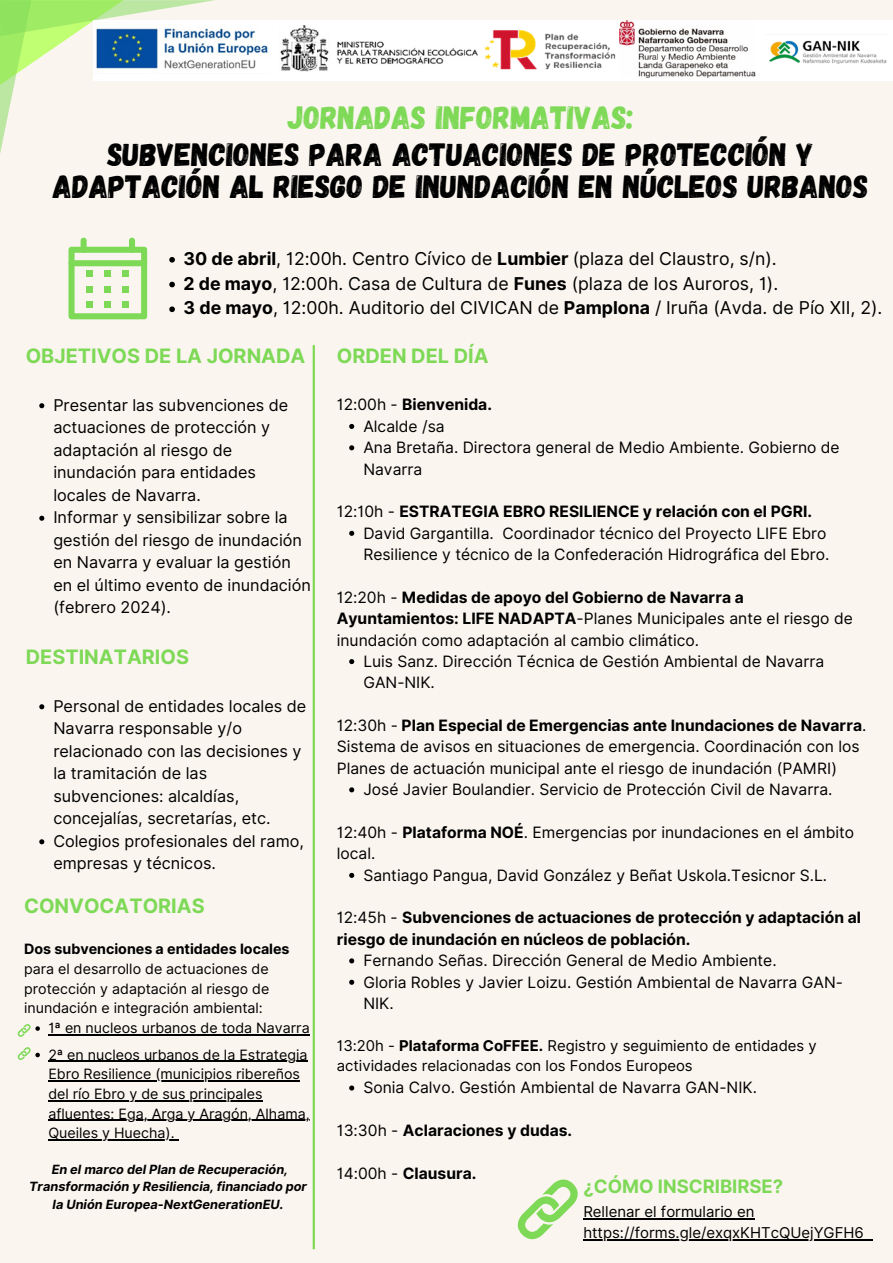
<style>
.page{position:relative;width:893px;height:1263px;background:#faf5ef}
.page>*{position:absolute;margin:0;border:0;box-sizing:border-box;transform-origin:0 0}
.t1{font:32.17px/37.1px "Gagalin";color:#000;text-align:center}
.t2{font:700 19.88px "Inter";color:#7ed957}
.t3{font:700 18.45px "Inter";color:#7ed957}
.t4{font:17.7px "Inter";color:#000}
.t5{font:16.2px/22.5px "Inter";color:#000}
.t6{font:15.6px/21.4px "Inter";color:#000}
.t7{font:700 15.6px/21.4px "Inter";color:#000}
.t8{font:14.92px "Inter";color:#000}
.t9{font:14.85px/20.9px "Inter";color:#000}
.t10{font:14.25px/19.6px "Inter";color:#000}
.t11{font:italic 700 12.75px/17.4px "Inter";color:#000;text-align:center}
.s1{color:#7ed957}
.s2{font-weight:700}
.s3{font-weight:400}
</style>
<div class="page">
<hr style="left:313px;top:345px;width:2px;height:904px;background:#7ed957">
<svg style="left:68px;top:238px;width:79px;height:81px"></svg>
<svg style="left:0;top:0;width:215px;height:153px"></svg>
<div style="left:93px;top:20px;width:800px;height:61px;background:#fff"></div>
<img style="left:96px;top:20px;width:791px;height:57px">
<svg style="left:349px;top:424px;width:5px;height:5px"></svg>
<svg style="left:349px;top:445px;width:5px;height:5px"></svg>
<svg style="left:349px;top:531px;width:5px;height:5px"></svg>
<svg style="left:349px;top:659px;width:5px;height:5px"></svg>
<svg style="left:349px;top:787px;width:5px;height:5px"></svg>
<svg style="left:349px;top:873px;width:5px;height:5px"></svg>
<svg style="left:349px;top:958px;width:5px;height:5px"></svg>
<svg style="left:349px;top:980px;width:5px;height:5px"></svg>
<svg style="left:349px;top:1085px;width:5px;height:5px"></svg>
<svg style="left:517px;top:1179px;width:61px;height:61px"></svg>
<svg style="left:39px;top:403px;width:5px;height:5px"></svg>
<svg style="left:39px;top:516px;width:5px;height:5px"></svg>
<svg style="left:39px;top:704px;width:5px;height:5px"></svg>
<svg style="left:39px;top:839px;width:5px;height:5px"></svg>
<hr style="left:583px;top:1218px;width:171px;height:1px;background:#000">
<hr style="left:583px;top:1239px;width:281px;height:1px;background:#000">
<svg style="left:169px;top:257px;width:6px;height:6px"></svg>
<svg style="left:169px;top:282px;width:6px;height:5px"></svg>
<svg style="left:169px;top:306px;width:6px;height:6px"></svg>
<svg style="left:48px;top:1034px;width:13px;height:1px"></svg>
<hr style="left:61px;top:1034px;width:249px;height:1px;background:#000">
<hr style="left:48px;top:1060px;width:164px;height:2px;background:#000">
<hr style="left:212px;top:1060px;width:95px;height:2px;background:#000">
<hr style="left:48px;top:1080px;width:252px;height:1px;background:#000">
<hr style="left:48px;top:1100px;width:214px;height:1px;background:#000">
<hr style="left:48px;top:1120px;width:262px;height:1px;background:#000">
<hr style="left:48px;top:1139px;width:127px;height:1px;background:#000">
<svg style="left:17px;top:1024px;width:23px;height:13px"></svg>
<svg style="left:17px;top:1047px;width:23px;height:13px"></svg>
<h2 class="t1" style="left:108px;top:98px;width:708px"><span class="s1">JORNADAS INFORMATIVAS:<br></span>SUBVENCIONES PARA ACTUACIONES DE PROTECCIÓN Y</h2>
<h2 class="t1" style="left:53px;top:167px;width:817px">ADAPTACIÓN AL RIESGO DE INUNDACIÓN EN NÚCLEOS URBANOS</h2>
<h4 class="t4" style="left:184px;top:248px;width:594px"><span class="s2">30 de abril</span>, 12:00h. Centro Cívico de <span class="s2">Lumbier</span> (plaza del Claustro, s/n).</h4>
<p class="t4" style="left:184px;top:273px;width:596px"><span class="s2">2 de mayo</span>, 12:00h. Casa de Cultura de <span class="s2">Funes</span> (plaza de los Auroros, 1).</p>
<h4 class="t4" style="left:184px;top:297px;width:700px"><span class="s2">3 de mayo</span>, 12:00h. Auditorio del CIVICAN de <span class="s2">Pamplona</span> / Iruña (Avda. de Pío XII, 2).</h4>
<p class="t2" style="left:26px;top:344px;width:281px">OBJETIVOS DE LA JORNADA</p>
<h4 class="t5" style="left:53px;top:393px;width:236px">Presentar las subvenciones de actuaciones de protección y adaptación al riesgo de inundación para entidades locales de Navarra.</h4>
<p class="t5" style="left:53px;top:506px;width:259px">Informar y sensibilizar sobre la gestión del riesgo de inundación en Navarra y evaluar la gestión en el último evento de inundación (febrero 2024).</p>
<h4 class="t2" style="left:26px;top:645px;width:165px">DESTINATARIOS</h4>
<h4 class="t5" style="left:53px;top:694px;width:254px">Personal de entidades locales de<br>Navarra responsable y/o relacionado con las decisiones y la tramitación de las subvenciones: alcaldías, concejalías, secretarías, etc.</h4>
<p class="t5" style="left:53px;top:829px;width:252px">Colegios profesionales del ramo, empresas y técnicos.</p>
<p class="t2" style="left:24px;top:893px;width:182px">CONVOCATORIAS</p>
<p class="t10" style="left:24px;top:939px;width:267px"><span class="s2">Dos subvenciones a entidades locales </span>para el desarrollo de actuaciones de protección y adaptación al riesgo de inundación e integración ambiental:</p>
<p class="t10" style="left:48px;top:1018px;width:263px">1ª en nucleos urbanos de toda Navarra</p>
<h4 class="t10" style="left:48px;top:1044px;width:261px">2ª en nucleos urbanos de la Estrategia</h4>
<h4 class="t10" style="left:48px;top:1064px;width:253px">Ebro Resilience (municipios ribereños</h4>
<h4 class="t10" style="left:48px;top:1084px;width:216px">del río Ebro y de sus principales</h4>
<p class="t10" style="left:48px;top:1103px;width:263px">afluentes: Ega, Arga y Aragón, Alhama,</p>
<h2 class="t10" style="left:48px;top:1123px;width:128px">Queiles y Huecha).</h2>
<h2 class="t11" style="left:29px;top:1160px;width:279px">En el marco del Plan de Recuperación,<br>Transformación y Resiliencia, financiado por la Unión Europea-NextGenerationEU.</h2>
<p class="t2" style="left:337px;top:344px;width:153px">ORDEN DEL DÍA</p>
<p class="t7" style="left:337px;top:394px;width:157px"><span class="s3">12:00h -</span> Bienvenida.</p>
<h1 class="t6" style="left:363px;top:415px;width:83px">Alcalde /sa</h1>
<p class="t6" style="left:363px;top:437px;width:478px">Ana Bretaña. Directora general de Medio Ambiente. Gobierno de<br>Navarra</p>
<p class="t7" style="left:337px;top:501px;width:477px"><span class="s3">12:10h -</span> ESTRATEGIA EBRO RESILIENCE y relación con el PGRI.</p>
<p class="t6" style="left:363px;top:522px;width:467px">David Gargantilla. Coordinador técnico del Proyecto LIFE Ebro<br>Resilience y técnico de la Confederación Hidrográfica del Ebro.</p>
<p class="t6" style="left:337px;top:586px;width:517px">12:20h - <span class="s2">Medidas de apoyo del Gobierno de Navarra a<br>Ayuntamientos: LIFE NADAPTA</span>-Planes Municipales ante el riesgo de inundación como adaptación al cambio climático.</p>
<h2 class="t6" style="left:363px;top:650px;width:462px">Luis Sanz. Dirección Técnica de Gestión Ambiental de Navarra<br>GAN-NIK.</h2>
<p class="t6" style="left:337px;top:715px;width:531px">12:30h - <span class="s2">Plan Especial de Emergencias ante Inundaciones de Navarra</span>.<br>Sistema de avisos en situaciones de emergencia. Coordinación con los<br>Planes de actuación municipal ante el riesgo de inundación (PAMRI)</p>
<p class="t6" style="left:363px;top:779px;width:470px">José Javier Boulandier. Servicio de Protección Civil de Navarra.</p>
<h2 class="t6" style="left:337px;top:821px;width:519px">12:40h - <span class="s2">Plataforma NOÉ</span>. Emergencias por inundaciones en el ámbito local.</h2>
<p class="t6" style="left:363px;top:864px;width:465px">Santiago Pangua, David González y Beñat Uskola.Tesicnor S.L.</p>
<p class="t7" style="left:337px;top:907px;width:526px"><span class="s3">12:45h -</span> Subvenciones de actuaciones de protección y adaptación al riesgo de inundación en núcleos de población.</p>
<h2 class="t6" style="left:363px;top:950px;width:415px">Fernando Señas. Dirección General de Medio Ambiente.</h2>
<h4 class="t6" style="left:363px;top:971px;width:481px">Gloria Robles y Javier Loizu. Gestión Ambiental de Navarra GAN-<br>NIK.</h4>
<p class="t9" style="left:337px;top:1035px;width:481px">13:20h - <span class="s2">Plataforma CoFFEE.</span> Registro y seguimiento de entidades y actividades relacionadas con los Fondos Europeos</p>
<p class="t6" style="left:363px;top:1077px;width:395px">Sonia Calvo. Gestión Ambiental de Navarra GAN-NIK.</p>
<p class="t7" style="left:337px;top:1120px;width:237px"><span class="s3">13:30h -</span> Aclaraciones y dudas.</p>
<p class="t7" style="left:337px;top:1162px;width:141px"><span class="s3">14:00h -</span> Clausura.</p>
<p class="t3" style="left:583px;top:1175px;width:201px">¿CÓMO INSCRIBIRSE?</p>
<p class="t8" style="left:583px;top:1203px;width:173px">Rellenar el formulario en</p>
<h4 class="t8" style="left:583px;top:1223px;width:282px">https://forms.gle/exqxKHTcQUejYGFH6</h4>
</div>
